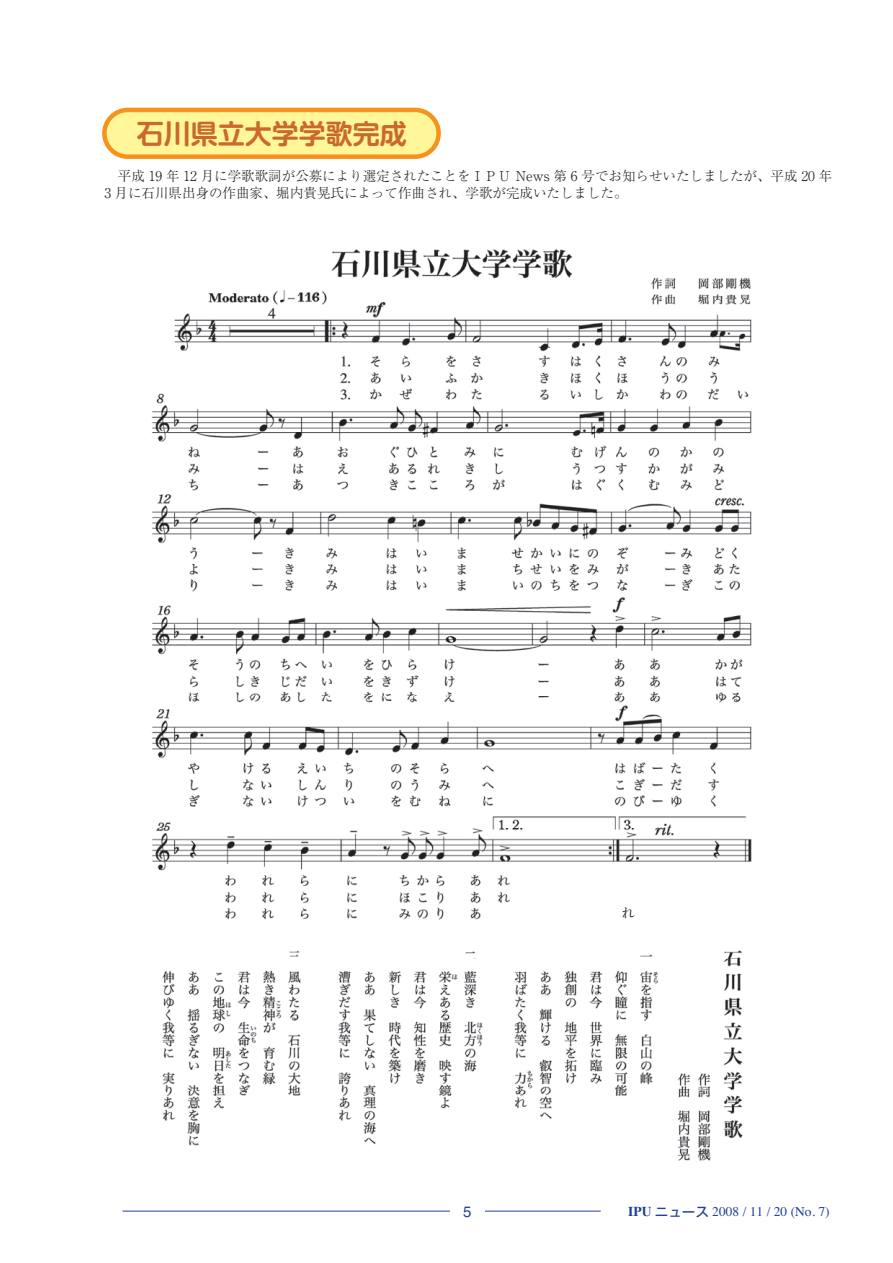
<style>
.page{position:relative;width:893px;height:1263px;background:#fff}
.page>*{position:absolute;margin:0;border:0;box-sizing:border-box;transform-origin:0 0}
.t1{font:27px "Shin M Go Pro De Bold 90 pv RKSJ H";color:#cb692c}
.t2{font:15px "Helvetica";color:#223f99}
.t3{font:13.5px/17.2px "Ryumin Pr 6 Light 90 pv RKSJ H";color:#231f20}
.t4{font:13.5px "Times";color:#223f99}
.t5{font:13.5px "Ryumin Pr 6 Regular 90 pv RKSJ H";color:#231f20}
.s1{font-weight:700}
.s2{font-family:"Gothic MB101 Pr 6 Medium 90 pv RKSJ H"}
</style>
<div class="page">
<img style="left:122px;top:249px;width:630px;height:962px">
<hr style="left:122px;top:1211px;width:479px;height:1px;background:#223f99">
<div style="left:450px;top:1208px;width:35px;height:6px;background:#fff"></div>
<div style="left:104px;top:110px;width:335px;height:47px;background:#fff79a;border-radius:23px"></div>
<div style="left:102px;top:108px;width:339px;height:51px;border:4px solid #f7931d;border-radius:23px"></div>
<div style="left:622px;top:872px;width:15px;height:16px;background:#fff"></div>
<h1 class="t1" style="left:137px;top:112px;width:271px">石川県立大学学歌完成</h1>
<p class="t3" style="left:104px;top:167px;width:729px">　平成 19 年 12 月に学歌歌詞が公募により選定されたことをＩＰＵ News 第 6 号でお知らせいたしましたが、平成 20 年<br>3 月に石川県出身の作曲家、堀内貴晃氏によって作曲され、学歌が完成いたしました。</p>
<p class="t5" style="left:621px;top:902px;width:15px">れ</p>
<p class="t2" style="left:463px;top:1200px;width:10px">5</p>
<p class="t4" style="left:628px;top:1199px;width:203px"><span class="s1">IPU</span> <span class="s2">ニュース</span> 2008 / 11 / 20 (No. 7)</p>
</div>
